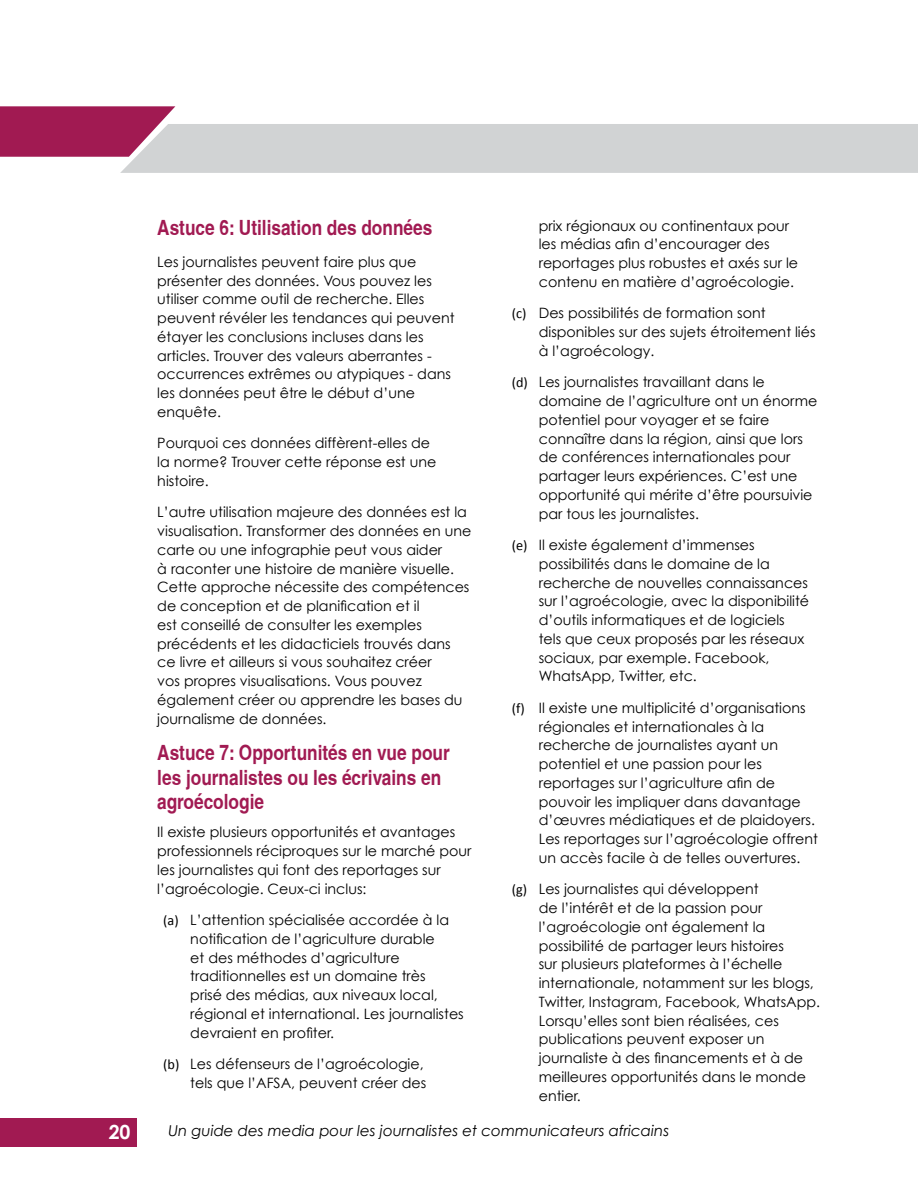
<style>
.page{position:relative;width:918px;height:1188px;background:#fff}
.page>*{position:absolute;margin:0;border:0;box-sizing:border-box;transform-origin:0 0}
.t1{font:700 condensed 21px/24.2px "Helvetica";color:#a11a52}
.t2{font:700 19.5px "Century Gothic";color:#fff}
.t3{font:italic 15px "Century Gothic";color:#000}
.t4{font:14.25px/18.8px "Century Gothic";color:#000}
.s1{font-family:"Calibri"}
</style>
<div class="page">
<svg style="left:0;top:106px;width:918px;height:67px"></svg>
<div style="left:0;top:1118px;width:136px;height:29px;background:#a11a52"></div>
<h1 class="t1" style="left:157px;top:216px;width:276px">Astuce 6: Utilisation des données</h1>
<p class="t4" style="left:157px;top:252px;width:299px">Les journalistes peuvent faire plus que présenter des données. Vous pouvez les utiliser comme outil de recherche. Elles peuvent révéler les tendances qui peuvent étayer les conclusions incluses dans les articles. Trouver des valeurs aberrantes - occurrences extrêmes ou atypiques - dans les données peut être le début d’une enquête.</p>
<p class="t4" style="left:157px;top:434px;width:281px">Pourquoi ces données diffèrent-elles de la norme? Trouver cette réponse est une histoire.</p>
<p class="t4" style="left:157px;top:503px;width:315px">L’autre utilisation majeure des données est la visualisation. Transformer des données en une carte ou une infographie peut vous aider<br>à raconter une histoire de manière visuelle.<br>Cette approche nécessite des compétences de conception et de planification et il<br>est conseillé de consulter les exemples précédents et les didacticiels trouvés dans ce livre et ailleurs si vous souhaitez créer<br>vos propres visualisations. Vous pouvez également créer ou apprendre les bases du journalisme de données.</p>
<h1 class="t1" style="left:157px;top:741px;width:294px">Astuce 7: Opportunités en vue pour les journalistes ou les écrivains en agroécologie</h1>
<p class="t4" style="left:157px;top:823px;width:316px">Il existe plusieurs opportunités et avantages professionnels réciproques sur le marché pour les journalistes qui font des reportages sur l’agroécologie. Ceux-ci inclus:</p>
<p class="t4" style="left:190px;top:910px;width:275px;text-indent:-27px"><span class="s1">(a)</span> L’attention spécialisée accordée à la notification de l’agriculture durable<br>et des méthodes d’agriculture traditionnelles est un domaine très<br>prisé des médias, aux niveaux local, régional et international. Les journalistes devraient en profiter.</p>
<p class="t4" style="left:163px;top:1054px;width:264px;text-align:right"><span class="s1">(b)</span> Les défenseurs de l’agroécologie, tels que l’AFSA, peuvent créer des</p>
<p class="t4" style="left:539px;top:216px;width:261px">prix régionaux ou continentaux pour les médias afin d’encourager des reportages plus robustes et axés sur le contenu en matière d’agroécologie.</p>
<p class="t4" style="left:539px;top:304px;width:278px;text-indent:-27px"><span class="s1">(c)</span> Des possibilités de formation sont disponibles sur des sujets étroitement liés à l’agroécology.</p>
<p class="t4" style="left:539px;top:373px;width:280px;text-indent:-27px"><span class="s1">(d)</span> Les journalistes travaillant dans le domaine de l’agriculture ont un énorme potentiel pour voyager et se faire connaître dans la région, ainsi que lors de conférences internationales pour partager leurs expériences. C’est une opportunité qui mérite d’être poursuivie par tous les journalistes.</p>
<p class="t4" style="left:539px;top:535px;width:272px;text-indent:-27px"><span class="s1">(e)</span> Il existe également d’immenses possibilités dans le domaine de la recherche de nouvelles connaissances sur l’agroécologie, avec la disponibilité d’outils informatiques et de logiciels tels que ceux proposés par les réseaux sociaux, par exemple. Facebook, WhatsApp, Twitter, etc.</p>
<p class="t4" style="left:539px;top:698px;width:281px;text-indent:-27px"><span class="s1">(f)</span> Il existe une multiplicité d’organisations régionales et internationales à la recherche de journalistes ayant un potentiel et une passion pour les reportages sur l’agriculture afin de pouvoir les impliquer dans davantage d’œuvres médiatiques et de plaidoyers.<br>Les reportages sur l’agroécologie offrent un accès facile à de telles ouvertures.</p>
<p class="t4" style="left:539px;top:880px;width:283px;text-indent:-27px"><span class="s1">(g)</span> Les journalistes qui développent<br>de l’intérêt et de la passion pour l’agroécologie ont également la possibilité de partager leurs histoires<br>sur plusieurs plateformes à l’échelle internationale, notamment sur les blogs, Twitter, Instagram, Facebook, WhatsApp.<br>Lorsqu’elles sont bien réalisées, ces publications peuvent exposer un journaliste à des financements et à de meilleures opportunités dans le monde entier.</p>
<h2 class="t2" style="left:109px;top:1120px;width:23px">20</h2>
<p class="t3" style="left:168px;top:1121px;width:502px">Un guide des media pour les journalistes et communicateurs africains</p>
</div>
